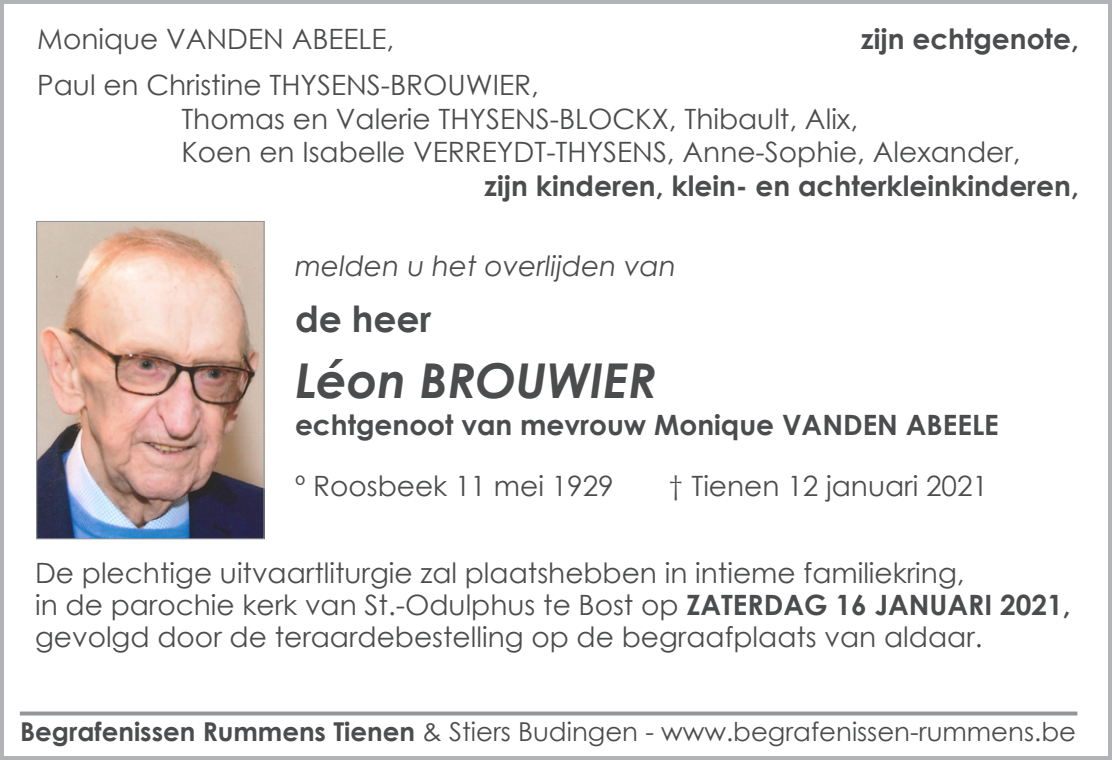
<style>
.page{position:relative;width:1112px;height:760px;background:#fff}
.page>*{position:absolute;margin:0;border:0;box-sizing:border-box;transform-origin:0 0}
.t1{font:italic 700 48px "Century Gothic";color:#4b4c4d}
.t2{font:700 36px "Century Gothic";color:#4b4c4d}
.t3{font:28px/32px "Century Gothic";color:#4b4c4d}
.t4{font:700 28px "Century Gothic";color:#4b4c4d}
.t5{font:italic 28px "Century Gothic";color:#4b4c4d}
.t6{font:26px "Century Gothic";color:#4b4c4d}
.s1{font-weight:700}
</style>
<div class="page">
<div style="left:0;top:0;width:1111px;height:760px;border:4px solid #b2b3b7"></div>
<svg style="left:20px;top:711px;width:1057px;height:4px;background:#a1a3a5"></svg>
<img style="left:38px;top:223px;width:224px;height:314px">
<div style="left:36px;top:221px;width:228px;height:318px;border:1px solid #939598"></div>
<p class="t3" style="left:37px;top:23px;width:358px">Monique VANDEN ABEELE,</p>
<p class="t4" style="left:860px;top:18px;width:219px">zijn echtgenote,</p>
<p class="t3" style="left:37px;top:69px;width:503px">Paul en Christine THYSENS-BROUWIER,</p>
<p class="t3" style="left:181px;top:102px;width:678px">Thomas en Valerie THYSENS-BLOCKX, Thibault, Alix,</p>
<p class="t3" style="left:181px;top:136px;width:840px">Koen en Isabelle VERREYDT-THYSENS, Anne-Sophie, Alexander,</p>
<p class="t4" style="left:484px;top:164px;width:596px">zijn kinderen, klein- en achterkleinkinderen,</p>
<p class="t5" style="left:295px;top:246px;width:382px">melden u het overlijden van</p>
<p class="t2" style="left:295px;top:291px;width:138px">de heer</p>
<p class="t1" style="left:295px;top:343px;width:362px">Léon BROUWIER</p>
<p class="t4" style="left:295px;top:404px;width:705px">echtgenoot van mevrouw Monique VANDEN ABEELE</p>
<p class="t3" style="left:295px;top:469px;width:320px">º Roosbeek 11 mei 1929</p>
<p class="t3" style="left:668px;top:469px;width:321px">† Tienen 12 januari 2021</p>
<p class="t3" style="left:35px;top:556px;width:930px">De plechtige uitvaartliturgie zal plaatshebben in intieme familiekring,</p>
<p class="t3" style="left:35px;top:588px;width:1036px">in de parochie kerk van St.-Odulphus te Bost op <span class="s1">ZATERDAG 16 JANUARI 2021, </span>gevolgd door de teraardebestelling op de begraafplaats van aldaar.</p>
<p class="t6" style="left:20px;top:713px;width:1057px"><span class="s1">Begrafenissen Rummens Tienen</span> &amp; Stiers Budingen - www.begrafenissen-rummens.be</p>
</div>
